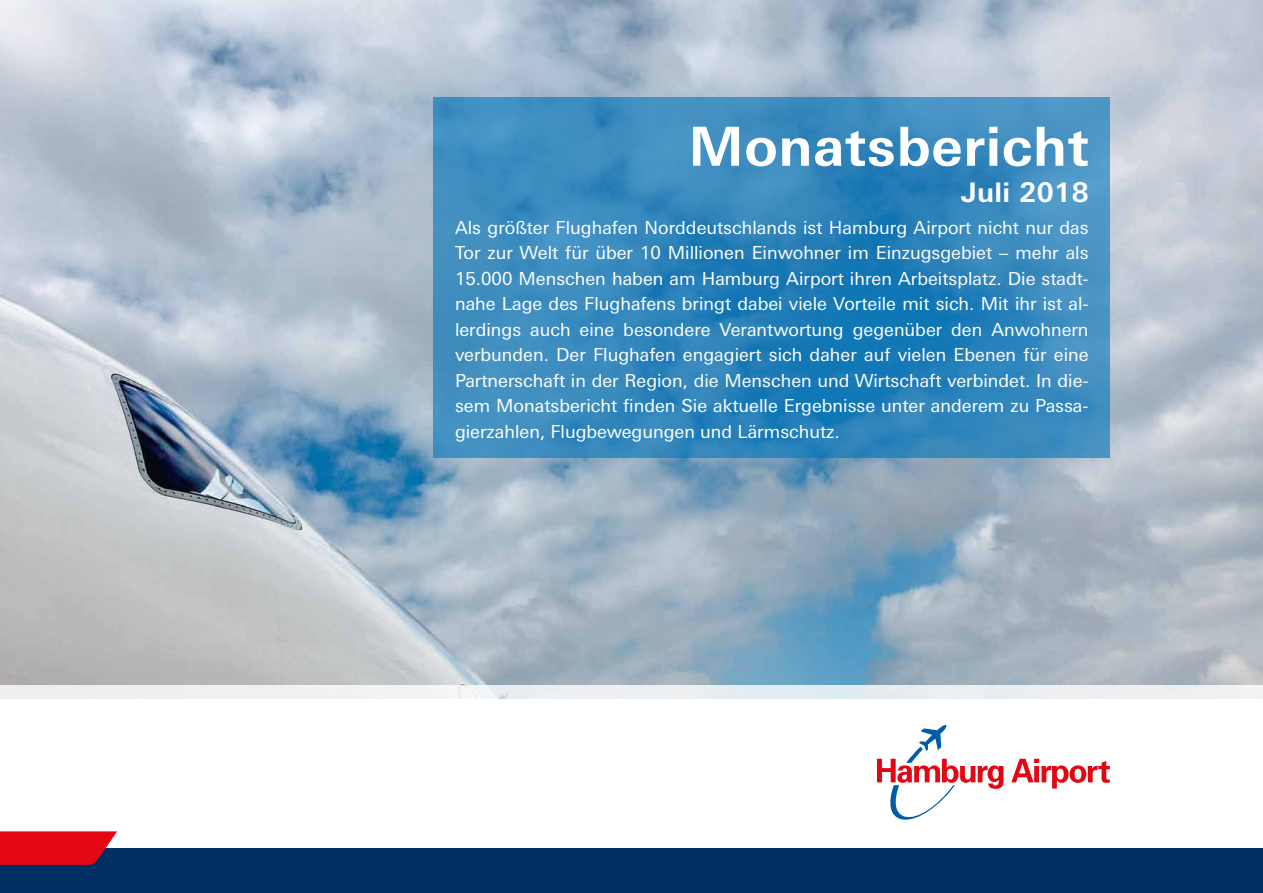
<style>
.page{position:relative;width:1263px;height:893px;background:#fff}
.page>*{position:absolute;margin:0;border:0;box-sizing:border-box;transform-origin:0 0}
.t1{font:700 54px "LT Univers Basic";letter-spacing:.015em;color:#fff}
.t2{font:700 27px "LT Univers Basic";letter-spacing:.015em;color:#fff}
.t3{font:18px/25.5px "LT Univers Basic";color:#fff;text-align:justify}
</style>
<div class="page">
<img style="left:0;top:0;width:1263px;height:685px">
<svg style="left:434px;top:98px;width:676px;height:360px;background:#3387bc"></svg>
<div style="left:0;top:848px;width:1263px;height:45px;background:#003063"></div>
<svg style="left:0;top:831px;width:117px;height:34px;background:#d21121"></svg>
<svg style="left:877px;top:725px;width:126px;height:95px"></svg>
<svg style="left:1011px;top:759px;width:99px;height:30px"></svg>
<div style="left:0;top:685px;width:1263px;height:14px;background:#edeff1"></div>
<h1 class="t1" style="left:689px;top:114px;width:401px">Monatsbericht</h1>
<h2 class="t2" style="left:961px;top:176px;width:129px">Juli 2018</h2>
<p class="t3" style="left:455px;top:214px;width:635px">Als größter Flughafen Norddeutschlands ist Hamburg Airport nicht nur das Tor zur Welt für über 10 Millionen Einwohner im Einzugsgebiet – mehr als 15.000 Menschen haben am Hamburg Airport ihren Arbeitsplatz. Die stadt&shy;nahe Lage des Flughafens bringt dabei viele Vorteile mit sich. Mit ihr ist al&shy;lerdings auch eine besondere Verantwortung gegenüber den Anwohnern verbunden. Der Flughafen engagiert sich daher auf vielen Ebenen für eine Partnerschaft in der Region, die Menschen und Wirtschaft verbindet. In die&shy;sem Monatsbericht finden Sie aktuelle Ergebnisse unter anderem zu Passa&shy;gierzahlen, Flugbewegungen und Lärmschutz.</p>
</div>
